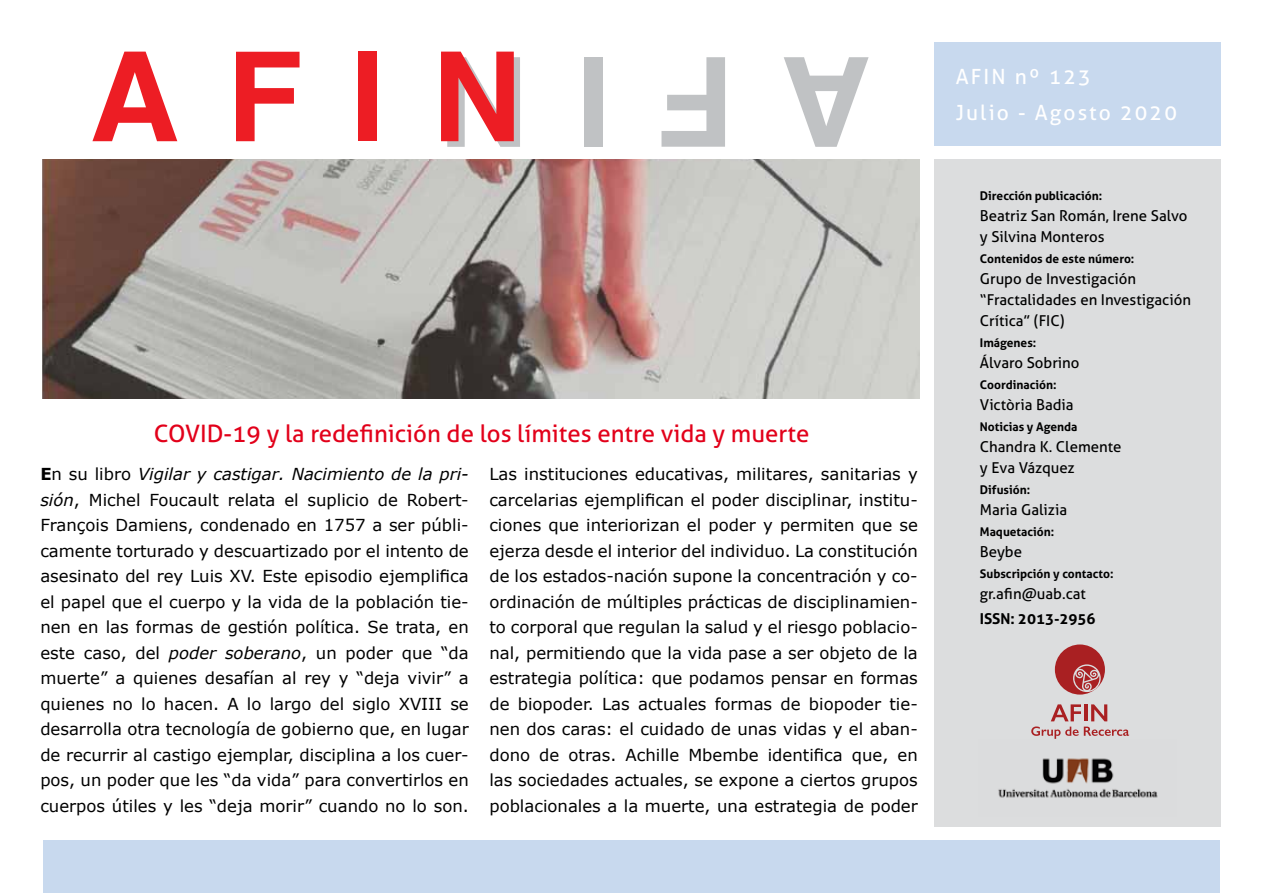
<style>
.page{position:relative;width:1263px;height:893px;background:#fff}
.page>*{position:absolute;margin:0;border:0;box-sizing:border-box;transform-origin:0 0}
.t1{font:700 124.5px "Helvetica";color:#c0c2c4}
.t2{font:700 124.5px "Helvetica";color:#ed1d24}
.t3{font:24px "Aller";color:#e2001a}
.t4{font:21px/36px "Aller";letter-spacing:.1em;color:#fff}
.t5{font:16.5px/25.5px "Verdana";color:#000;text-align:justify}
.t6{font:15px/21px "Aller";color:#000}
.t7{font:700 15px "Aller";color:#000}
.t8{font:700 12px "Aller";color:#000}
.s1{font-weight:700}
.s2{font-style:italic}
</style>
<div class="page">
<div style="left:43px;top:840px;width:1177px;height:53px;background:#c8d9ee"></div>
<div style="left:934px;top:159px;width:286px;height:668px;background:#dcddde"></div>
<div style="left:934px;top:43px;width:286px;height:103px;background:#c8d9ee"></div>
<img style="left:43px;top:159px;width:877px;height:239px">
<svg style="left:1031px;top:704px;width:98px;height:35px"></svg>
<div style="left:1055px;top:644px;width:50px;height:51px;background:#a92022;border-radius:50%"></div>
<svg style="left:1073px;top:664px;width:28px;height:28px"></svg>
<img style="left:998px;top:758px;width:160px;height:40px">
<h1 class="t2" style="left:89px;top:-3px;width:434px">AFIN</h1>
<h1 class="t1" style="left:872px;top:202px;width:434px;rotate:-180deg">AFIN</h1>
<h2 class="t3" style="left:154px;top:419px;width:657px">COVID-19 y la redefinición de los límites entre vida y muerte</h2>
<p class="t5" style="left:40px;top:461px;width:430px"><span class="s1">E</span>n su libro <span class="s2">Vigilar y castigar. Nacimiento de la pri&shy;sión</span>, Michel Foucault relata el suplicio de Robert-François Damiens, condenado en 1757 a ser públi&shy;camente torturado y descuartizado por el intento de asesinato del rey Luis XV. Este episodio ejemplifica el papel que el cuerpo y la vida de la población tie&shy;nen en las formas de gestión política. Se trata, en este caso, del <span class="s2">poder soberano</span>, un poder que “da muerte” a quienes desafían al rey y “deja vivir” a quienes no lo hacen. A lo largo del siglo XVIII se desarrolla otra tecnología de gobierno que, en lugar de recurrir al castigo ejemplar, disciplina a los cuer&shy;pos, un poder que les “da vida” para convertirlos en cuerpos útiles y les “deja morir” cuando no lo son.</p>
<p class="t5" style="left:489px;top:461px;width:430px">Las instituciones educativas, militares, sanitarias y carcelarias ejemplifican el poder disciplinar, institu&shy;ciones que interiorizan el poder y permiten que se ejerza desde el interior del individuo. La constitución de los estados-nación supone la concentración y co&shy;ordinación de múltiples prácticas de disciplinamien&shy;to corporal que regulan la salud y el riesgo poblacio&shy;nal, permitiendo que la vida pase a ser objeto de la estrategia política: que podamos pensar en formas de biopoder. Las actuales formas de biopoder tie&shy;nen dos caras: el cuidado de unas vidas y el aban&shy;dono de otras. Achille Mbembe identifica que, en las sociedades actuales, se expone a ciertos grupos poblacionales a la muerte, una estrategia de poder</p>
<p class="t4" style="left:956px;top:59px;width:223px">AFIN nº 123<br>Julio - Agosto 2020</p>
<p class="t8" style="left:980px;top:189px;width:124px">Dirección publicación:</p>
<p class="t6" style="left:980px;top:205px;width:209px">Beatriz San Román, Irene Salvo y Silvina Monteros</p>
<p class="t8" style="left:980px;top:252px;width:156px">Contenidos de este número:</p>
<p class="t6" style="left:980px;top:268px;width:213px">Grupo de Investigación “Fractalidades en Investigación<br>Crítica” (FIC)</p>
<p class="t8" style="left:980px;top:336px;width:58px">Imágenes:</p>
<p class="t6" style="left:980px;top:352px;width:101px">Álvaro Sobrino</p>
<p class="t8" style="left:980px;top:378px;width:78px">Coordinación:</p>
<p class="t6" style="left:980px;top:394px;width:95px">Victòria Badia</p>
<p class="t8" style="left:980px;top:420px;width:99px">Noticias y Agenda</p>
<p class="t6" style="left:980px;top:436px;width:143px">Chandra K. Clemente y Eva Vázquez</p>
<p class="t8" style="left:980px;top:483px;width:52px">Difusión:</p>
<p class="t6" style="left:980px;top:499px;width:89px">Maria Galizia</p>
<p class="t8" style="left:980px;top:525px;width:76px">Maquetación:</p>
<p class="t6" style="left:980px;top:541px;width:44px">Beybe</p>
<p class="t8" style="left:980px;top:567px;width:135px">Subscripción y contacto:</p>
<p class="t6" style="left:980px;top:583px;width:108px">gr.afin@uab.cat</p>
<p class="t7" style="left:980px;top:610px;width:117px">ISSN: 2013-2956</p>
</div>
